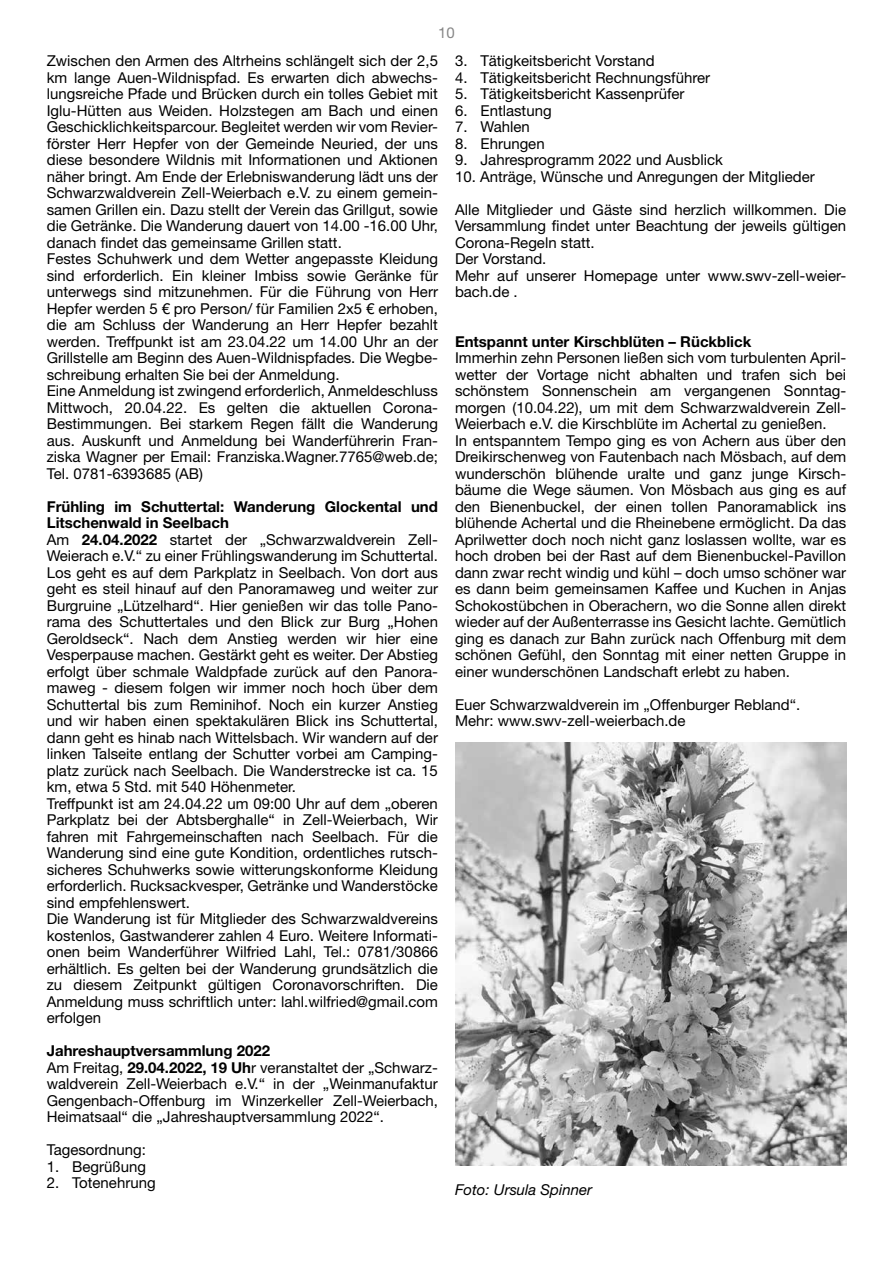
<style>
.page{position:relative;width:893px;height:1263px;background:#fff}
.page>*{position:absolute;margin:0;border:0;box-sizing:border-box;transform-origin:0 0}
.t1{font:15px/16.5px "Helvetica Neue LT Std";color:#000}
.t2{font:700 15px "Helvetica Neue LT Std";color:#000}
.t3{font:italic 15px "Helvetica Neue LT Std";color:#000}
.t4{font:15px "Helvetica Neue LT Std";color:#878787}
.s1{font-weight:700}
</style>
<div class="page">
<img style="left:455px;top:742px;width:391px;height:424px">
<p class="t4" style="left:438px;top:24px;width:18px">10</p>
<p class="t1" style="left:47px;top:52px;width:393px">Zwischen den Armen des Altrheins schlängelt sich der 2,5 km lange Auen-Wildnispfad. Es erwarten dich abwechs&shy;lungsreiche Pfade und Brücken durch ein tolles Gebiet mit Iglu-Hütten aus Weiden. Holzstegen am Bach und einen Geschicklichkeitsparcour. Begleitet werden wir vom Revier&shy;förster Herr Hepfer von der Gemeinde Neuried, der uns diese besondere Wildnis mit Informationen und Aktionen näher bringt. Am Ende der Erlebniswanderung lädt uns der Schwarzwaldverein Zell-Weierbach e.V. zu einem gemein&shy;samen Grillen ein. Dazu stellt der Verein das Grillgut, sowie die Getränke. Die Wanderung dauert von 14.00 -16.00 Uhr, danach findet das gemeinsame Grillen statt.<br>Festes Schuhwerk und dem Wetter angepasste Kleidung sind erforderlich. Ein kleiner Imbiss sowie Geränke für unterwegs sind mitzunehmen. Für die Führung von Herr Hepfer werden 5 € pro Person/ für Familien 2x5 € erhoben, die am Schluss der Wanderung an Herr Hepfer bezahlt werden. Treffpunkt ist am 23.04.22 um 14.00 Uhr an der Grillstelle am Beginn des Auen-Wildnispfades. Die Wegbe&shy;schreibung erhalten Sie bei der Anmeldung.<br>Eine Anmeldung ist zwingend erforderlich, Anmeldeschluss Mittwoch, 20.04.22. Es gelten die aktuellen Corona-Bestimmungen. Bei starkem Regen fällt die Wanderung aus. Auskunft und Anmeldung bei Wanderführerin Fran&shy;ziska Wagner per Email: Franziska.Wagner.7765@web.de; Tel. 0781-6393685 (AB)</p>
<p class="t1" style="left:47px;top:498px;width:393px"><span class="s1">Frühling im Schuttertal: Wanderung Glockental und Litschenwald in Seelbach<br></span>Am <span class="s1">24.04.2022</span> startet der „Schwarzwaldverein Zell-Weierach e.V.“ zu einer Frühlingswanderung im Schuttertal.<br>Los geht es auf dem Parkplatz in Seelbach. Von dort aus geht es steil hinauf auf den Panoramaweg und weiter zur Burgruine „Lützelhard“. Hier genießen wir das tolle Pano&shy;rama des Schuttertales und den Blick zur Burg „Hohen Geroldseck“. Nach dem Anstieg werden wir hier eine Vesperpause machen. Gestärkt geht es weiter. Der Abstieg erfolgt über schmale Waldpfade zurück auf den Panora&shy;maweg - diesem folgen wir immer noch hoch über dem Schuttertal bis zum Reminihof. Noch ein kurzer Anstieg und wir haben einen spektakulären Blick ins Schuttertal, dann geht es hinab nach Wittelsbach. Wir wandern auf der linken Talseite entlang der Schutter vorbei am Camping&shy;platz zurück nach Seelbach. Die Wanderstrecke ist ca. 15 km, etwa 5 Std. mit 540 Höhenmeter.<br>Treffpunkt ist am 24.04.22 um 09:00 Uhr auf dem „oberen Parkplatz bei der Abtsberghalle“ in Zell-Weierbach, Wir fahren mit Fahrgemeinschaften nach Seelbach. Für die Wanderung sind eine gute Kondition, ordentliches rutsch&shy;sicheres Schuhwerks sowie witterungskonforme Kleidung erforderlich. Rucksackvesper, Getränke und Wanderstöcke sind empfehlenswert.<br>Die Wanderung ist für Mitglieder des Schwarzwaldvereins kostenlos, Gastwanderer zahlen 4 Euro. Weitere Informati&shy;onen beim Wanderführer Wilfried Lahl, Tel.: 0781/30866 erhältlich. Es gelten bei der Wanderung grundsätzlich die zu diesem Zeitpunkt gültigen Coronavorschriften. Die Anmeldung muss schriftlich unter: lahl.wilfried@gmail.com erfolgen</p>
<p class="t1" style="left:47px;top:1042px;width:393px"><span class="s1">Jahreshauptversammlung 2022<br></span>Am Freitag, <span class="s1">29.04.2022, 19 Uh</span>r veranstaltet der „Schwarz&shy;waldverein Zell-Weierbach e.V.“ in der „Weinmanufaktur Gengenbach-Offenburg im Winzerkeller Zell-Weierbach, Heimatsaal“ die „Jahreshauptversammlung 2022“.</p>
<p class="t1" style="left:47px;top:1141px;width:101px">Tagesordnung:</p>
<p class="t1" style="left:47px;top:1158px;width:101px">1. Begrüßung</p>
<p class="t1" style="left:47px;top:1174px;width:110px">2. Totenehrung</p>
<p class="t1" style="left:455px;top:52px;width:201px">3. Tätigkeitsbericht Vorstand</p>
<p class="t1" style="left:455px;top:69px;width:257px">4. Tätigkeitsbericht Rechnungsführer</p>
<p class="t1" style="left:455px;top:85px;width:231px">5. Tätigkeitsbericht Kassenprüfer</p>
<p class="t1" style="left:455px;top:102px;width:98px">6. Entlastung</p>
<p class="t1" style="left:455px;top:118px;width:76px">7. Wahlen</p>
<p class="t1" style="left:455px;top:135px;width:91px">8. Ehrungen</p>
<p class="t1" style="left:455px;top:151px;width:269px">9. Jahresprogramm 2022 und Ausblick</p>
<p class="t1" style="left:455px;top:168px;width:361px">10. Anträge, Wünsche und Anregungen der Mitglieder</p>
<p class="t1" style="left:455px;top:201px;width:393px">Alle Mitglieder und Gäste sind herzlich willkommen. Die Versammlung findet unter Beachtung der jeweils gültigen Corona-Regeln statt.<br>Der Vorstand.<br>Mehr auf unserer Homepage unter www.swv-zell-weier&shy;bach.de .</p>
<p class="t2" style="left:455px;top:332px;width:298px">Entspannt unter Kirschblüten – Rückblick</p>
<p class="t1" style="left:455px;top:349px;width:393px">Immerhin zehn Personen ließen sich vom turbulenten April&shy;wetter der Vortage nicht abhalten und trafen sich bei schönstem Sonnenschein am vergangenen Sonntag&shy;morgen (10.04.22), um mit dem Schwarzwaldverein Zell-Weierbach e.V. die Kirschblüte im Achertal zu genießen.<br>In entspanntem Tempo ging es von Achern aus über den Dreikirschenweg von Fautenbach nach Mösbach, auf dem wunderschön blühende uralte und ganz junge Kirsch&shy;bäume die Wege säumen. Von Mösbach aus ging es auf den Bienenbuckel, der einen tollen Panoramablick ins blühende Achertal und die Rheinebene ermöglicht. Da das Aprilwetter doch noch nicht ganz loslassen wollte, war es hoch droben bei der Rast auf dem Bienenbuckel-Pavillon dann zwar recht windig und kühl – doch umso schöner war es dann beim gemeinsamen Kaffee und Kuchen in Anjas Schokostübchen in Oberachern, wo die Sonne allen direkt wieder auf der Außenterrasse ins Gesicht lachte. Gemütlich ging es danach zur Bahn zurück nach Offenburg mit dem schönen Gefühl, den Sonntag mit einer netten Gruppe in einer wunderschönen Landschaft erlebt zu haben.</p>
<p class="t1" style="left:455px;top:696px;width:347px">Euer Schwarzwaldverein im „Offenburger Rebland“.<br>Mehr: www.swv-zell-weierbach.de</p>
<p class="t3" style="left:455px;top:1181px;width:139px">Foto: Ursula Spinner</p>
</div>
